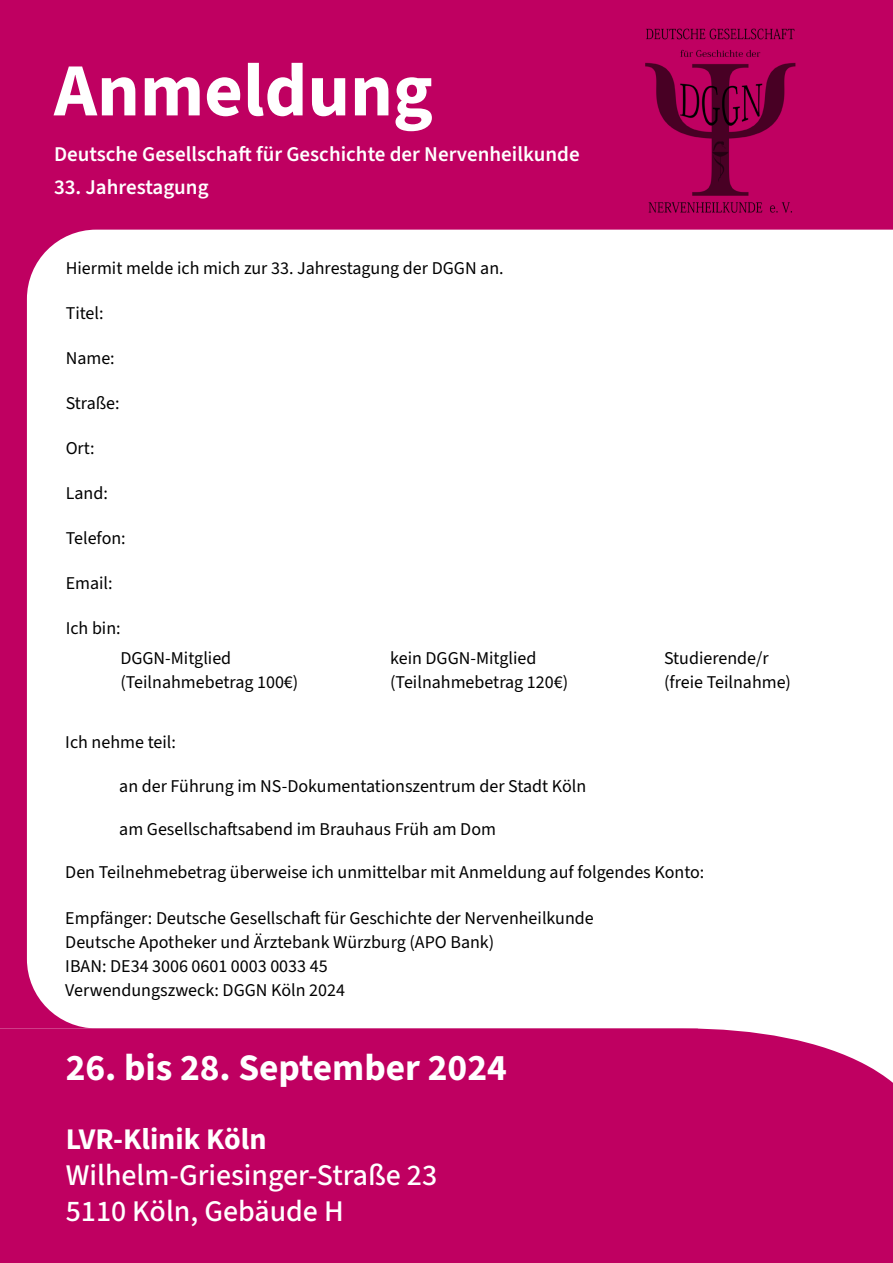
<style>
.page{position:relative;width:893px;height:1263px;background:#fff}
.page>*{position:absolute;margin:0;border:0;box-sizing:border-box;transform-origin:0 0}
.t1{font:700 75px "Source Sans 3";color:#fff}
.t2{font:700 37.5px "Source Sans 3";color:#fff}
.t3{font:500 30px "Source Sans 3";color:#fff}
.t4{font:700 30px "Source Sans 3";color:#fff}
.Fließtext{font:600 21px "Source Sans 3";color:#fff}
.Fließtext-2{font:18px/24px "Source Sans 3";color:#000}
</style>
<div class="page">
<div style="left:0;top:0;width:892px;height:1028px;background:#bf0061"></div>
<div style="left:27px;top:230px;width:865px;height:798px;background:#fff"></div>
<img style="left:645px;top:28px;width:151px;height:185px">
<div style="left:698px;top:1000px;width:195px;height:84px;background:#fff"></div>
<div style="left:0;top:1028px;width:893px;height:235px;background:#bf0061"></div>
<p class="t1" style="left:54px;top:41px;width:380px">Anmeldung</p>
<p class="Fließtext" style="left:54px;top:141px;width:527px">Deutsche Gesellschaft für Geschichte der Nervenheilkunde</p>
<p class="Fließtext" style="left:54px;top:173px;width:156px">33. Jahrestagung</p>
<p class="Fließtext-2" style="left:66px;top:256px;width:439px">Hiermit melde ich mich zur 33. Jahrestagung der DGGN an.</p>
<p class="Fließtext-2" style="left:66px;top:301px;width:39px">Titel:</p>
<p class="Fließtext-2" style="left:66px;top:346px;width:51px">Name:</p>
<p class="Fließtext-2" style="left:66px;top:391px;width:55px">Straße:</p>
<p class="Fließtext-2" style="left:66px;top:436px;width:31px">Ort:</p>
<p class="Fließtext-2" style="left:66px;top:481px;width:44px">Land:</p>
<p class="Fließtext-2" style="left:66px;top:526px;width:62px">Telefon:</p>
<p class="Fließtext-2" style="left:66px;top:571px;width:48px">Email:</p>
<p class="Fließtext-2" style="left:66px;top:616px;width:57px">Ich bin:</p>
<p class="Fließtext-2" style="left:120px;top:646px;width:112px">DGGN-Mitglied</p>
<p class="Fließtext-2" style="left:120px;top:670px;width:180px">(Teilnahmebetrag 100€)</p>
<p class="Fließtext-2" style="left:390px;top:646px;width:148px">kein DGGN-Mitglied</p>
<p class="Fließtext-2" style="left:390px;top:670px;width:180px">(Teilnahmebetrag 120€)</p>
<p class="Fließtext-2" style="left:664px;top:646px;width:106px">Studierende/r</p>
<p class="Fließtext-2" style="left:664px;top:670px;width:129px">(freie Teilnahme)</p>
<p class="Fließtext-2" style="left:65px;top:730px;width:112px">Ich nehme teil:</p>
<p class="Fließtext-2" style="left:119px;top:774px;width:469px">an der Führung im NS-Dokumentationszentrum der Stadt Köln</p>
<p class="Fließtext-2" style="left:119px;top:817px;width:378px">am Gesellschaftsabend im Brauhaus Früh am Dom</p>
<p class="Fließtext-2" style="left:65px;top:860px;width:641px">Den Teilnehmebetrag überweise ich unmittelbar mit Anmeldung auf folgendes Konto:</p>
<p class="Fließtext-2" style="left:65px;top:906px;width:530px">Empfänger: Deutsche Gesellschaft für Geschichte der Nervenheilkunde<br>Deutsche Apotheker und Ärztebank Würzburg (APO Bank)</p>
<p class="Fließtext-2" style="left:65px;top:954px;width:264px">IBAN: DE34 3006 0601 0003 0033 45</p>
<p class="Fließtext-2" style="left:65px;top:978px;width:281px">Verwendungszweck: DGGN Köln 2024</p>
<p class="t2" style="left:66px;top:1043px;width:443px">26. bis 28. September 2024</p>
<p class="t4" style="left:66px;top:1119px;width:202px">LVR-Klinik Köln</p>
<p class="t3" style="left:66px;top:1156px;width:373px">Wilhelm-Griesinger-Straße 23</p>
<p class="t3" style="left:66px;top:1192px;width:280px">5110 Köln, Gebäude H</p>
</div>
